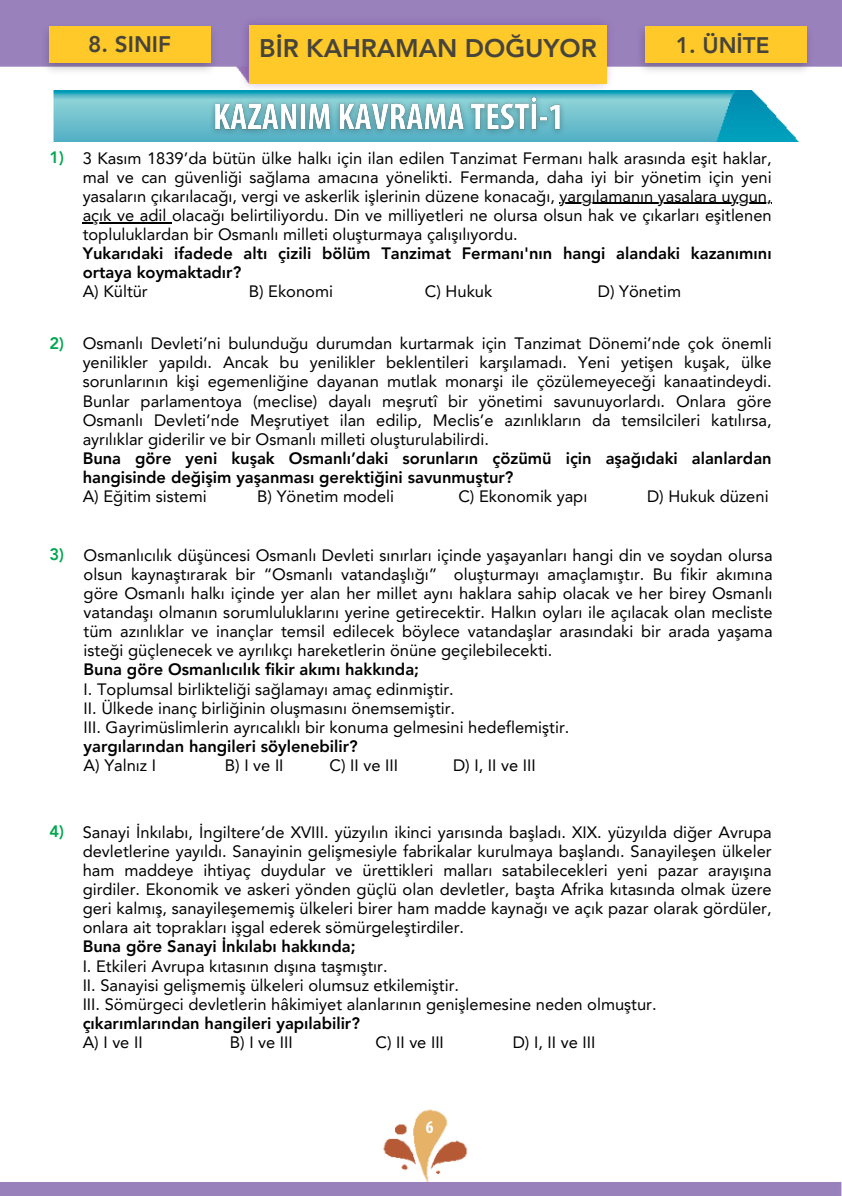
<style>
.page{position:relative;width:842px;height:1196px;background:#fff}
.page>*{position:absolute;margin:0;border:0;box-sizing:border-box;transform-origin:0 0}
.t1{font:800 25.5px "Avenir LT Pro";color:#47443b}
.t2{font:800 22.5px "Avenir LT Pro";color:#47443b}
.t3{font:700 condensed 18px "Myriad Pro";color:#fff}
.t4{font:16.5px/19.2px "Avenir LT Pro";color:#000;text-align:justify}
.t5{font:800 16.5px/19.2px "Avenir LT Pro";color:#000}
.t6{font:800 16.5px "Avenir LT Pro";color:#00a650}
</style>
<div class="page">
<img style="left:383px;top:1109px;width:85px;height:73px">
<img style="left:240px;top:15px;width:375px;height:75px">
<div style="left:249px;top:26px;width:357px;height:58px;background:#ffc929"></div>
<img style="left:638px;top:24px;width:176px;height:50px">
<div style="left:645px;top:27px;width:161px;height:36px;background:#ffc929"></div>
<img style="left:42px;top:24px;width:177px;height:50px">
<div style="left:49px;top:27px;width:162px;height:36px;background:#ffc929"></div>
<img style="left:53px;top:90px;width:747px;height:52px">
<img style="left:204px;top:88px;width:365px;height:53px">
<hr style="left:559px;top:203px;width:212px;height:1px;background:#000">
<hr style="left:83px;top:222px;width:89px;height:1px;background:#000">
<p class="t2" style="left:88px;top:35px;width:84px">8. SINIF</p>
<p class="t1" style="left:259px;top:38px;width:339px">BİR KAHRAMAN DOĞUYOR</p>
<p class="t2" style="left:675px;top:36px;width:95px">1. ÜNİTE</p>
<p class="t6" style="left:49px;top:151px;width:16px">1)</p>
<p class="t4" style="left:83px;top:150px;width:690px">3 Kasım 1839’da bütün ülke halkı için ilan edilen Tanzimat Fermanı halk arasında eşit haklar, mal ve can güvenliği sağlama amacına yönelikti. Fermanda, daha iyi bir yönetim için yeni yasaların çıkarılacağı, vergi ve askerlik işlerinin düzene konacağı, yargılamanın yasalara uygun, açık ve adil olacağı belirtiliyordu. Din ve milliyetleri ne olursa olsun hak ve çıkarları eşitlenen topluluklardan bir Osmanlı milleti oluşturmaya çalışılıyordu.</p>
<p class="t5" style="left:83px;top:245px;width:690px">Yukarıdaki ifadede altı çizili bölüm Tanzimat Fermanı'nın hangi alandaki kazanımını ortaya koymaktadır?</p>
<p class="t4" style="left:83px;top:284px;width:67px">A) Kültür</p>
<p class="t4" style="left:249px;top:284px;width:86px">B) Ekonomi</p>
<p class="t4" style="left:425px;top:284px;width:69px">C) Hukuk</p>
<p class="t4" style="left:598px;top:284px;width:85px">D) Yönetim</p>
<p class="t6" style="left:49px;top:336px;width:16px">2)</p>
<p class="t4" style="left:83px;top:335px;width:690px">Osmanlı Devleti’ni bulunduğu durumdan kurtarmak için Tanzimat Dönemi’nde çok önemli yenilikler yapıldı. Ancak bu yenilikler beklentileri karşılamadı. Yeni yetişen kuşak, ülke sorunlarının kişi egemenliğine dayanan mutlak monarşi ile çözülemeyeceği kanaatindeydi.<br>Bunlar parlamentoya (meclise) dayalı meşrutî bir yönetimi savunuyorlardı. Onlara göre Osmanlı Devleti’nde Meşrutiyet ilan edilip, Meclis’e azınlıkların da temsilcileri katılırsa, ayrılıklar giderilir ve bir Osmanlı milleti oluşturulabilirdi.</p>
<p class="t5" style="left:83px;top:450px;width:690px">Buna göre yeni kuşak Osmanlı’daki sorunların çözümü için aşağıdaki alanlardan hangisinde değişim yaşanması gerektiğini savunmuştur?</p>
<p class="t4" style="left:83px;top:488px;width:125px">A) Eğitim sistemi</p>
<p class="t4" style="left:257px;top:488px;width:138px">B) Yönetim modeli</p>
<p class="t4" style="left:458px;top:488px;width:130px">C) Ekonomik yapı</p>
<p class="t4" style="left:647px;top:488px;width:123px">D) Hukuk düzeni</p>
<p class="t6" style="left:49px;top:548px;width:16px">3)</p>
<p class="t4" style="left:84px;top:547px;width:690px">Osmanlıcılık düşüncesi Osmanlı Devleti sınırları içinde yaşayanları hangi din ve soydan olursa olsun kaynaştırarak bir “Osmanlı vatandaşlığı” oluşturmayı amaçlamıştır. Bu fikir akımına göre Osmanlı halkı içinde yer alan her millet aynı haklara sahip olacak ve her birey Osmanlı vatandaşı olmanın sorumluluklarını yerine getirecektir. Halkın oyları ile açılacak olan mecliste tüm azınlıklar ve inançlar temsil edilecek böylece vatandaşlar arasındaki bir arada yaşama isteği güçlenecek ve ayrılıkçı hareketlerin önüne geçilebilecekti.</p>
<p class="t5" style="left:84px;top:662px;width:337px">Buna göre Osmanlıcılık fikir akımı hakkında;</p>
<p class="t4" style="left:84px;top:681px;width:372px">I. Toplumsal birlikteliği sağlamayı amaç edinmiştir.</p>
<p class="t4" style="left:84px;top:700px;width:373px">II. Ülkede inanç birliğinin oluşmasını önemsemiştir.</p>
<p class="t4" style="left:84px;top:719px;width:487px">III. Gayrimüslimlerin ayrıcalıklı bir konuma gelmesini hedeflemiştir.</p>
<p class="t5" style="left:84px;top:738px;width:276px">yargılarından hangileri söylenebilir?</p>
<p class="t4" style="left:84px;top:757px;width:74px">A) Yalnız I</p>
<p class="t4" style="left:225px;top:757px;width:60px">B) I ve II</p>
<p class="t4" style="left:329px;top:757px;width:70px">C) II ve III</p>
<p class="t4" style="left:453px;top:757px;width:84px">D) I, II ve III</p>
<p class="t6" style="left:49px;top:825px;width:16px">4)</p>
<p class="t4" style="left:83px;top:824px;width:690px">Sanayi İnkılabı, İngiltere’de XVIII. yüzyılın ikinci yarısında başladı. XIX. yüzyılda diğer Avrupa devletlerine yayıldı. Sanayinin gelişmesiyle fabrikalar kurulmaya başlandı. Sanayileşen ülkeler ham maddeye ihtiyaç duydular ve ürettikleri malları satabilecekleri yeni pazar arayışına girdiler. Ekonomik ve askeri yönden güçlü olan devletler, başta Afrika kıtasında olmak üzere geri kalmış, sanayileşememiş ülkeleri birer ham madde kaynağı ve açık pazar olarak gördüler, onlara ait toprakları işgal ederek sömürgeleştirdiler.</p>
<p class="t5" style="left:83px;top:938px;width:274px">Buna göre Sanayi İnkılabı hakkında;</p>
<p class="t4" style="left:83px;top:958px;width:306px">I. Etkileri Avrupa kıtasının dışına taşmıştır.</p>
<p class="t4" style="left:83px;top:977px;width:378px">II. Sanayisi gelişmemiş ülkeleri olumsuz etkilemiştir.</p>
<p class="t4" style="left:83px;top:996px;width:575px">III. Sömürgeci devletlerin hâkimiyet alanlarının genişlemesine neden olmuştur.</p>
<p class="t5" style="left:83px;top:1015px;width:279px">çıkarımlarından hangileri yapılabilir?</p>
<p class="t4" style="left:83px;top:1034px;width:61px">A) I ve II</p>
<p class="t4" style="left:230px;top:1034px;width:64px">B) I ve III</p>
<p class="t4" style="left:375px;top:1034px;width:70px">C) II ve III</p>
<p class="t4" style="left:512px;top:1034px;width:84px">D) I, II ve III</p>
<p class="t3" style="left:426px;top:1120px;width:9px">6</p>
</div>
